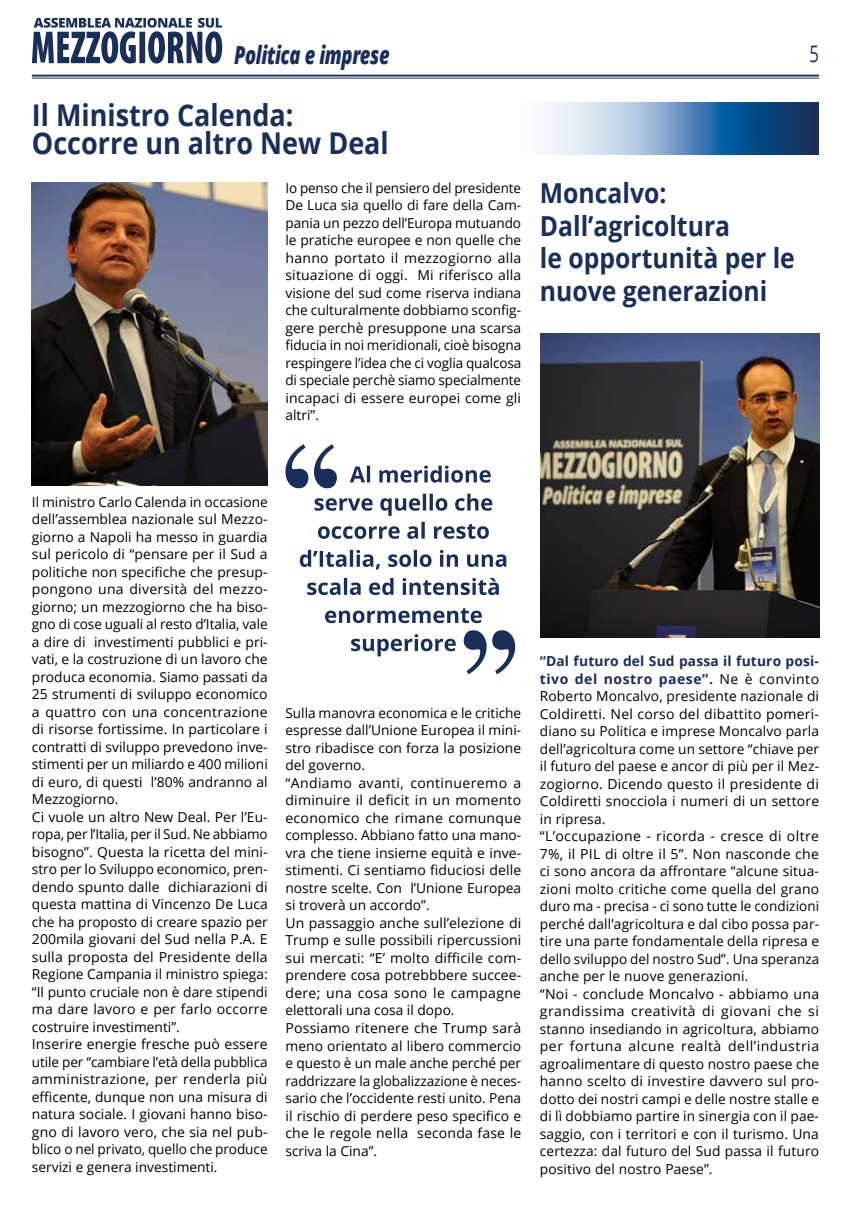
<style>
.page{position:relative;width:851px;height:1205px;background:#fff}
.page>*{position:absolute;margin:0;border:0;box-sizing:border-box;transform-origin:0 0}
.t1{font:700 30px/28.4px "Open Sans";color:#192e59;scale:.9 1}
.t2{font:700 27.5px/32.5px "Open Sans";color:#192e59;scale:.9 1}
.t3{font:italic 800 25px "Open Sans";letter-spacing:-.02em;color:#192e59;scale:.73 1}
.t4{font:22.75px "Open Sans";color:#192e59;scale:.73 1}
.t5{font:13.75px/17.5px "Open Sans";letter-spacing:.005em;color:#000}
.s1{font-weight:700;color:#192e59}
</style>
<div class="page">
<img style="left:32px;top:182px;width:236px;height:303px">
<img style="left:540px;top:334px;width:279px;height:304px">
<hr style="left:32px;top:75px;width:787px;height:2px;background:#192e59">
<hr style="left:32px;top:78px;width:787px;height:1px;background:#192e59">
<svg style="left:32px;top:18px;width:190px;height:46px"></svg>
<svg style="left:540px;top:103px;width:278px;height:51px;background:#6e95bb"></svg>
<svg style="left:351px;top:634px;width:104px;height:22px"></svg>
<svg style="left:325px;top:608px;width:156px;height:15px"></svg>
<svg style="left:307px;top:578px;width:192px;height:17px"></svg>
<svg style="left:300px;top:550px;width:206px;height:19px"></svg>
<svg style="left:318px;top:522px;width:171px;height:17px"></svg>
<svg style="left:314px;top:494px;width:178px;height:22px"></svg>
<svg style="left:350px;top:465px;width:140px;height:18px"></svg>
<svg style="left:285px;top:444px;width:23px;height:44px"></svg>
<svg style="left:314px;top:444px;width:23px;height:44px"></svg>
<svg style="left:492px;top:630px;width:23px;height:44px"></svg>
<svg style="left:463px;top:630px;width:23px;height:44px"></svg>
<h3 class="t3" style="left:234px;top:35px;width:215px">Politica e imprese</h3>
<h3 class="t4" style="left:809px;top:38px;width:15px">5</h3>
<h1 class="t1" style="left:32px;top:100px;width:398px">Il Ministro Calenda:<br>Occorre un altro New Deal</h1>
<p class="t5" style="left:285px;top:179px;width:237px;text-align:justify">Io penso che il pensiero del presidente De Luca sia quello di fare della Cam&shy;pania un pezzo dell’Europa mutuando le pratiche europee e non quelle che hanno portato il mezzogiorno alla situazione di oggi. Mi riferisco alla visione del sud come riserva indiana che culturalmente dobbiamo sconfig&shy;gere perchè presuppone una scarsa fiducia in noi meridionali, cioè bisogna respingere l’idea che ci voglia qualcosa di speciale perchè siamo specialmente incapaci di essere europei come gli altri”.</p>
<h2 class="t2" style="left:539px;top:176px;width:285px">Moncalvo:<br>Dall’agricoltura<br>le opportunità per le nuove generazioni</h2>
<p class="t5" style="left:32px;top:492px;width:237px">Il ministro Carlo Calenda in occasione dell’assemblea nazionale sul Mezzo&shy;giorno a Napoli ha messo in guardia sul pericolo di “pensare per il Sud a politiche non specifiche che presup&shy;pongono una diversità del mezzo&shy;giorno; un mezzogiorno che ha biso&shy;gno di cose uguali al resto d’Italia, vale a dire di investimenti pubblici e pri&shy;vati, e la costruzione di un lavoro che produca economia. Siamo passati da 25 strumenti di sviluppo economico a quattro con una concentrazione di risorse fortissime. In particolare i contratti di sviluppo prevedono inve&shy;stimenti per un miliardo e 400 milioni di euro, di questi l’80% andranno al Mezzogiorno.<br>Ci vuole un altro New Deal. Per l’Eu&shy;ropa, per l’Italia, per il Sud. Ne abbiamo bisogno”. Questa la ricetta del mini&shy;stro per lo Sviluppo economico, pren&shy;dendo spunto dalle dichiarazioni di questa mattina di Vincenzo De Luca che ha proposto di creare spazio per 200mila giovani del Sud nella P.A. E sulla proposta del Presidente della Regione Campania il ministro spiega: “Il punto cruciale non è dare stipendi ma dare lavoro e per farlo occorre costruire investimenti”.<br>Inserire energie fresche può essere utile per “cambiare l’età della pubblica amministrazione, per renderla più efficente, dunque non una misura di natura sociale. I giovani hanno biso&shy;gno di lavoro vero, che sia nel pub&shy;blico o nel privato, quello che produce servizi e genera investimenti.</p>
<p class="t5" style="left:285px;top:704px;width:237px">Sulla manovra economica e le critiche espresse dall’Unione Europea il mini&shy;stro ribadisce con forza la posizione del governo.<br>“Andiamo avanti, continueremo a diminuire il deficit in un momento economico che rimane comunque complesso. Abbiano fatto una mano&shy;vra che tiene insieme equità e inve&shy;stimenti. Ci sentiamo fiduciosi delle nostre scelte. Con l’Unione Europea si troverà un accordo”.<br>Un passaggio anche sull’elezione di Trump e sulle possibili ripercussioni sui mercati: “E’ molto difficile com&shy;prendere cosa potrebbbere succee&shy;dere; una cosa sono le campagne elettorali una cosa il dopo.<br>Possiamo ritenere che Trump sarà meno orientato al libero commercio e questo è un male anche perché per raddrizzare la globalizzazione è neces&shy;sario che l’occidente resti unito. Pena il rischio di perdere peso specifico e che le regole nella seconda fase le scriva la Cina”.</p>
<p class="t5" style="left:539px;top:652px;width:281px"><span class="s1">“Dal futuro del Sud passa il futuro posi&shy;tivo del nostro paese”.</span> Ne è convinto Roberto Moncalvo, presidente nazionale di Coldiretti. Nel corso del dibattito pomeri&shy;diano su Politica e imprese Moncalvo parla dell’agricoltura come un settore “chiave per il futuro del paese e ancor di più per il Mez&shy;zogiorno. Dicendo questo il presidente di Coldiretti snocciola i numeri di un settore in ripresa.<br>“L’occupazione - ricorda - cresce di oltre 7%, il PIL di oltre il 5”. Non nasconde che ci sono ancora da affrontare “alcune situa&shy;zioni molto critiche come quella del grano duro ma - precisa - ci sono tutte le condizioni perché dall’agricoltura e dal cibo possa par&shy;tire una parte fondamentale della ripresa e dello sviluppo del nostro Sud”. Una speranza anche per le nuove generazioni.<br>“Noi - conclude Moncalvo - abbiamo una grandissima creatività di giovani che si stanno insediando in agricoltura, abbiamo per fortuna alcune realtà dell’industria agroalimentare di questo nostro paese che hanno scelto di investire davvero sul pro&shy;dotto dei nostri campi e delle nostre stalle e di lì dobbiamo partire in sinergia con il pae&shy;saggio, con i territori e con il turismo. Una certezza: dal futuro del Sud passa il futuro positivo del nostro Paese”.</p>
</div>
